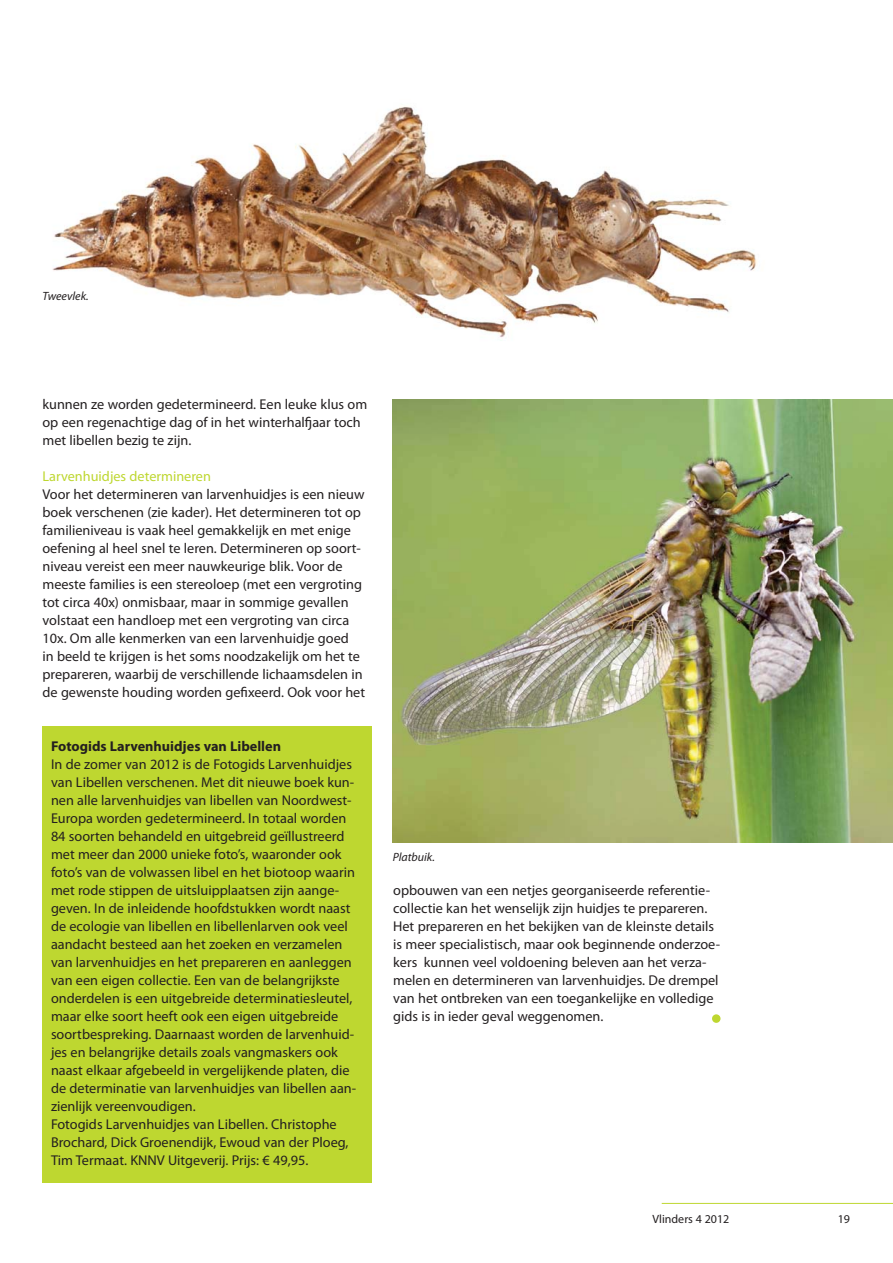
<style>
.page{position:relative;width:893px;height:1263px;background:#fff}
.page>*{position:absolute;margin:0;border:0;box-sizing:border-box;transform-origin:0 0}
.t1{font:14.25px/18px "Myriad Pro";color:#231f20}
.t2{font:700 14.25px "Myriad Pro";color:#231f20}
.t3{font:14.25px "Myriad Pro";color:#bed730}
.t4{font:italic 12px "Myriad Pro";color:#231f20}
.t5{font:12px "Myriad Pro";color:#231f20}
</style>
<div class="page">
<hr style="left:662px;top:1203px;width:231px;height:1px;background:#bed730">
<img style="left:52px;top:106px;width:705px;height:232px">
<div style="left:43px;top:726px;width:329px;height:457px;background:#bed730"></div>
<img style="left:393px;top:400px;width:500px;height:443px">
<div style="left:712px;top:1014px;width:8px;height:9px;background:#bed730;border-radius:50%"></div>
<p class="t4" style="left:43px;top:291px;width:48px">Tweevlek.</p>
<p class="t1" style="left:42px;top:396px;width:326px">kunnen ze worden gedetermineerd. Een leuke klus om op een regenachtige dag of in het winterhalfjaar toch met libellen bezig te zijn.</p>
<p class="t3" style="left:42px;top:471px;width:170px">Larvenhuidjes determineren</p>
<p class="t1" style="left:42px;top:486px;width:324px">Voor het determineren van larvenhuidjes is een nieuw boek verschenen (zie kader). Het determineren tot op familieniveau is vaak heel gemakkelijk en met enige oefening al heel snel te leren. Determineren op soort&shy;niveau vereist een meer nauwkeurige blik. Voor de meeste families is een stereoloep (met een vergroting tot circa 40x) onmisbaar, maar in sommige gevallen volstaat een handloep met een vergroting van circa 10x. Om alle kenmerken van een larvenhuidje goed<br>in beeld te krijgen is het soms noodzakelijk om het te prepareren, waarbij de verschillende lichaamsdelen in de gewenste houding worden gefixeerd. Ook voor het</p>
<p class="t2" style="left:51px;top:741px;width:232px">Fotogids Larvenhuidjes van Libellen</p>
<p class="t1" style="left:51px;top:756px;width:307px">In de zomer van 2012 is de Fotogids Larvenhuidjes van Libellen verschenen. Met dit nieuwe boek kun&shy;nen alle larvenhuidjes van libellen van Noordwest-Europa worden gedetermineerd. In totaal worden 84 soorten behandeld en uitgebreid geïllustreerd met meer dan 2000 unieke foto’s, waaronder ook foto’s van de volwassen libel en het biotoop waarin met rode stippen de uitsluipplaatsen zijn aange&shy;geven. In de inleidende hoofdstukken wordt naast de ecologie van libellen en libellenlarven ook veel aandacht besteed aan het zoeken en verzamelen van larvenhuidjes en het prepareren en aanleggen van een eigen collectie. Een van de belangrijkste onderdelen is een uitgebreide determinatiesleutel, maar elke soort heeft ook een eigen uitgebreide soortbespreking. Daarnaast worden de larvenhuid&shy;jes en belangrijke details zoals vangmaskers ook naast elkaar afgebeeld in vergelijkende platen, die de determinatie van larvenhuidjes van libellen aan&shy;zienlijk vereenvoudigen.<br>Fotogids Larvenhuidjes van Libellen. Christophe Brochard, Dick Groenendijk, Ewoud van der Ploeg, Tim Termaat. KNNV Uitgeverij. Prijs: € 49,95.</p>
<p class="t4" style="left:393px;top:852px;width:44px">Platbuik.</p>
<p class="t1" style="left:393px;top:882px;width:328px">opbouwen van een netjes georganiseerde referentie&shy;collectie kan het wenselijk zijn huidjes te prepareren.<br>Het prepareren en het bekijken van de kleinste details is meer specialistisch, maar ook beginnende onderzoe&shy;kers kunnen veel voldoening beleven aan het verza&shy;melen en determineren van larvenhuidjes. De drempel van het ontbreken van een toegankelijke en volledige gids is in ieder geval weggenomen.</p>
<p class="t5" style="left:652px;top:1214px;width:78px">Vlinders 4 2012</p>
<p class="t5" style="left:838px;top:1214px;width:14px">19</p>
</div>
